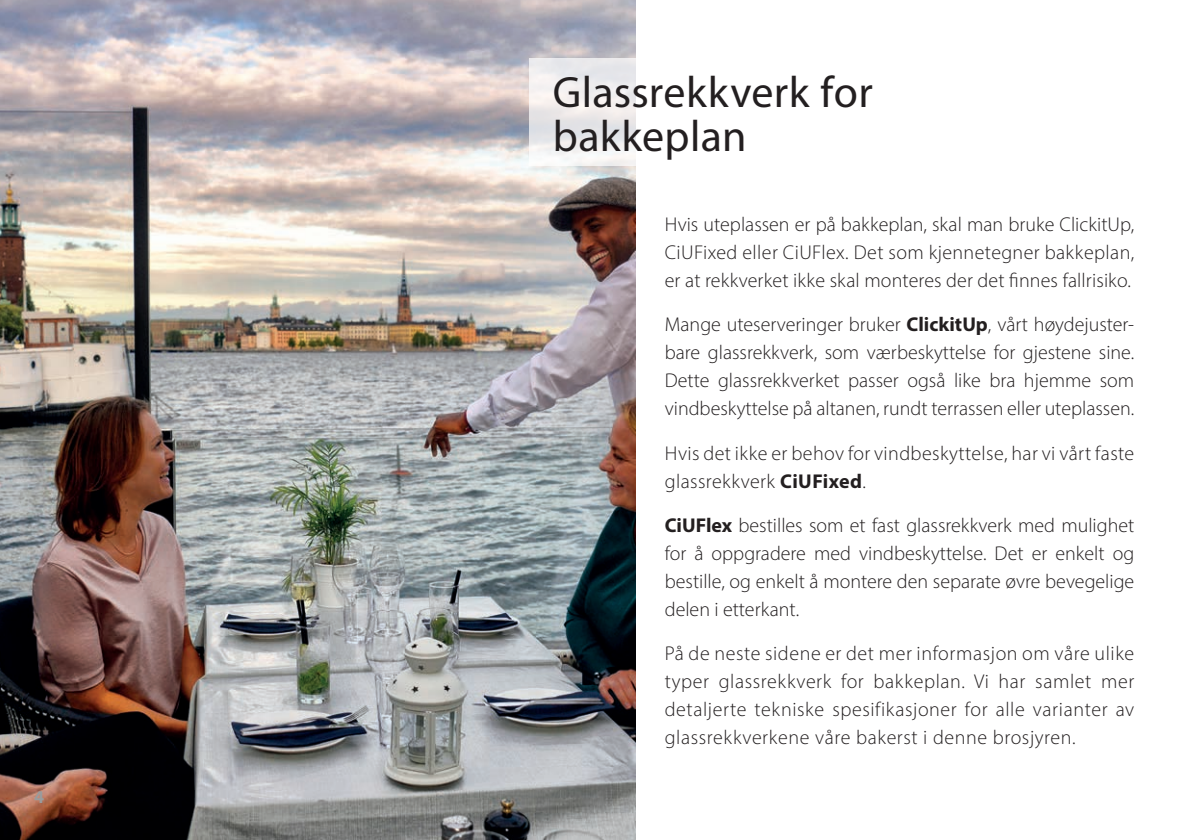
<style>
.page{position:relative;width:1191px;height:840px;background:#fff}
.page>*{position:absolute;margin:0;border:0;box-sizing:border-box;transform-origin:0 0}
.t1{font:44px/44px "Myriad";letter-spacing:.01em;color:#231f20}
.t2{font:300 20px/28px "Myriad Pro";letter-spacing:.005em;color:#231f20;text-align:justify}
.t3{font:700 18px "Myriad";color:#999c9d}
.s1{font-weight:700}
</style>
<div class="page">
<img style="left:0;top:0;width:635px;height:839px">
<svg style="left:529px;top:58px;width:107px;height:108px;fill:#edeced"></svg>
<p class="t3" style="left:34px;top:786px;width:11px">4</p>
<h1 class="t1" style="left:552px;top:72px;width:322px">Glassrekkverk for bakkeplan</h1>
<p class="t2" style="left:665px;top:210px;width:471px">Hvis uteplassen er på bakkeplan, skal man bruke ClickitUp, CiUFixed eller CiUFlex. Det som kjennetegner bakkeplan, er at rekkverket ikke skal monteres der det finnes fallrisiko.</p>
<p class="t2" style="left:665px;top:310px;width:471px">Mange uteserveringer bruker <span class="s1">ClickitUp</span>, vårt høydejuster&shy;bare glassrekkverk, som værbeskyttelse for gjestene sine.<br>Dette glassrekkverket passer også like bra hjemme som vindbeskyttelse på altanen, rundt terrassen eller uteplassen.</p>
<p class="t2" style="left:665px;top:438px;width:471px">Hvis det ikke er behov for vindbeskyttelse, har vi vårt faste glassrekkverk <span class="s1">CiUFixed</span>.</p>
<p class="t2" style="left:665px;top:510px;width:471px"><span class="s1">CiUFlex</span> bestilles som et fast glassrekkverk med mulighet for å oppgradere med vindbeskyttelse. Det er enkelt og bestille, og enkelt å montere den separate øvre bevegelige delen i etterkant.</p>
<p class="t2" style="left:665px;top:638px;width:471px">På de neste sidene er det mer informasjon om våre ulike typer glassrekkverk for bakkeplan. Vi har samlet mer detaljerte tekniske spesifikasjoner for alle varianter av glassrekkverkene våre bakerst i denne brosjyren.</p>
</div>
